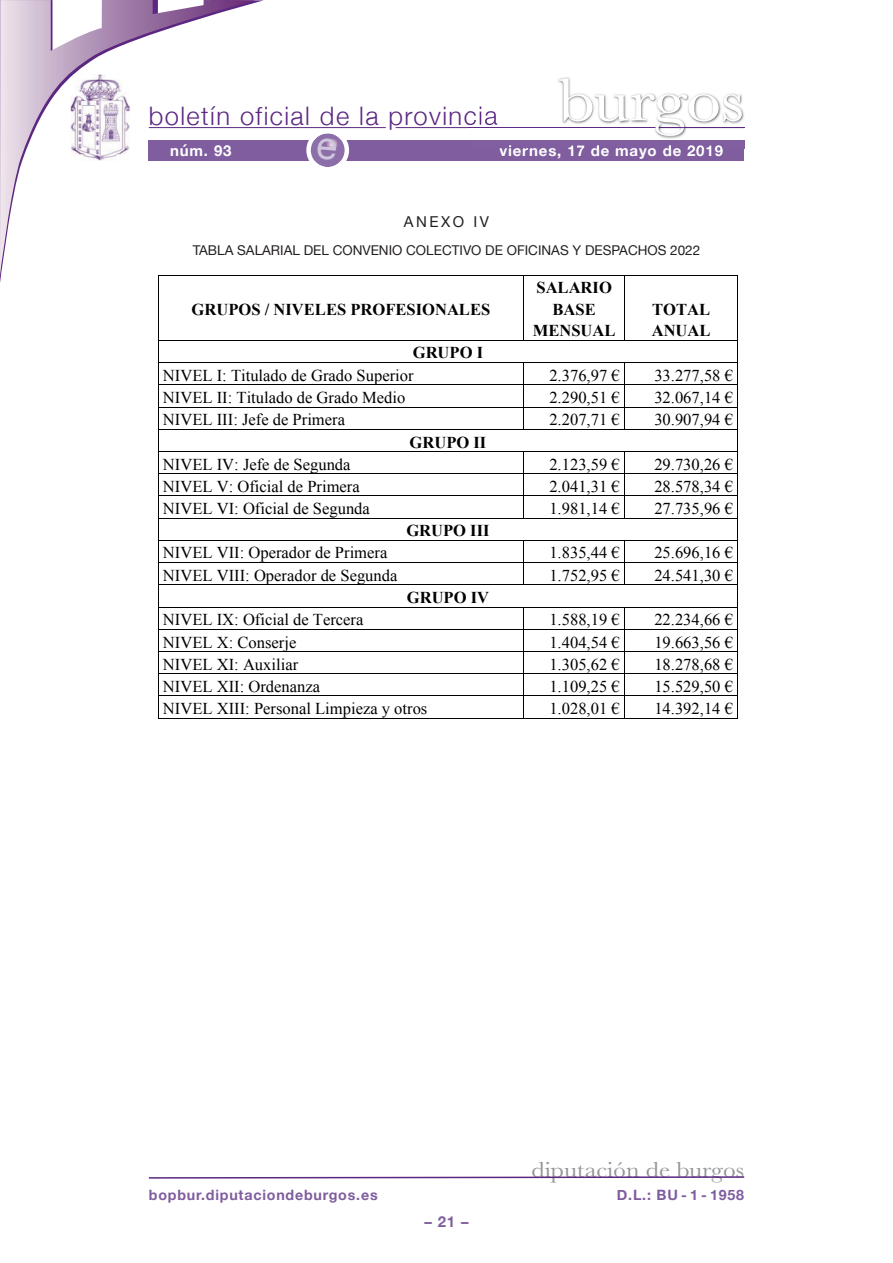
<style>
.page{position:relative;width:893px;height:1263px;background:#fff}
.page>*{position:absolute;margin:0;border:0;box-sizing:border-box;transform-origin:0 0}
.t1{font:63px "Baskerville";letter-spacing:-.01em;color:#fff;scale:1.12 1}
.t2{font:300 25.5px "Helvetica Neue";letter-spacing:.055em;color:#5c2781}
.t3{font:22.5px "Baskerville";color:#939598;scale:1.12 1}
.t4{font:16.5px "Times New Roman";color:#000}
.t5{font:700 16.5px "Times New Roman";color:#000}
.t6{font:700 15px "Helvetica Neue";letter-spacing:.055em;color:#fff}
.t7{font:15px "Helvetica Neue";letter-spacing:.165em;color:#231f20}
.t8{font:700 15px "Helvetica Neue";color:#7f5d9e}
.t9{font:700 14.25px "Helvetica Neue";letter-spacing:.055em;color:#7f5d9e}
.t10{font:13.5px "Helvetica Neue";color:#231f20}
</style>
<div class="page">
<hr style="left:396px;top:127px;width:348px;height:1px;background:#5c2781">
<hr style="left:149px;top:127px;width:237px;height:1px;background:#5c2781">
<svg style="left:0;top:0;width:255px;height:275px"></svg>
<div style="left:149px;top:140px;width:595px;height:20px;background:#7f5d9e"></div>
<svg style="left:148px;top:1176px;width:597px;height:3px"></svg>
<img style="left:468px;top:77px;width:277px;height:72px">
<img style="left:468px;top:127px;width:191px;height:1px">
<img style="left:468px;top:140px;width:276px;height:9px">
<img style="left:500px;top:145px;width:59px;height:4px">
<hr style="left:659px;top:127px;width:85px;height:1px;background:#5c2781">
<img style="left:71px;top:74px;width:59px;height:87px">
<hr style="left:159px;top:275px;width:364px;height:1px;background:#000">
<hr style="left:525px;top:275px;width:99px;height:1px;background:#000">
<hr style="left:625px;top:275px;width:112px;height:1px;background:#000">
<hr style="left:158px;top:340px;width:365px;height:1px;background:#000">
<svg style="left:523px;top:275px;width:2px;height:66px"></svg>
<hr style="left:524px;top:340px;width:100px;height:1px;background:#000">
<svg style="left:624px;top:275px;width:1px;height:66px"></svg>
<hr style="left:625px;top:340px;width:112px;height:1px;background:#000">
<hr style="left:158px;top:362px;width:365px;height:1px;background:#000">
<hr style="left:524px;top:362px;width:100px;height:1px;background:#000">
<hr style="left:625px;top:362px;width:112px;height:1px;background:#000">
<hr style="left:158px;top:385px;width:365px;height:1px;background:#000">
<hr style="left:524px;top:385px;width:100px;height:1px;background:#000">
<hr style="left:625px;top:385px;width:112px;height:1px;background:#000">
<hr style="left:158px;top:407px;width:365px;height:1px;background:#000">
<hr style="left:524px;top:407px;width:100px;height:1px;background:#000">
<hr style="left:625px;top:407px;width:112px;height:1px;background:#000">
<hr style="left:158px;top:429px;width:365px;height:1px;background:#000">
<svg style="left:523px;top:362px;width:1px;height:68px"></svg>
<hr style="left:524px;top:429px;width:100px;height:1px;background:#000">
<svg style="left:624px;top:362px;width:1px;height:68px"></svg>
<hr style="left:625px;top:429px;width:112px;height:1px;background:#000">
<hr style="left:158px;top:451px;width:365px;height:1px;background:#000">
<hr style="left:524px;top:451px;width:100px;height:1px;background:#000">
<hr style="left:625px;top:451px;width:112px;height:1px;background:#000">
<hr style="left:158px;top:473px;width:365px;height:1px;background:#000">
<hr style="left:524px;top:473px;width:100px;height:1px;background:#000">
<hr style="left:625px;top:473px;width:112px;height:1px;background:#000">
<hr style="left:158px;top:495px;width:365px;height:1px;background:#000">
<hr style="left:524px;top:495px;width:100px;height:1px;background:#000">
<hr style="left:625px;top:495px;width:112px;height:1px;background:#000">
<hr style="left:158px;top:518px;width:365px;height:1px;background:#000">
<svg style="left:523px;top:451px;width:1px;height:68px"></svg>
<hr style="left:524px;top:518px;width:100px;height:1px;background:#000">
<svg style="left:624px;top:451px;width:1px;height:68px"></svg>
<hr style="left:625px;top:518px;width:112px;height:1px;background:#000">
<hr style="left:158px;top:540px;width:365px;height:1px;background:#000">
<hr style="left:524px;top:540px;width:100px;height:1px;background:#000">
<hr style="left:625px;top:540px;width:112px;height:1px;background:#000">
<hr style="left:158px;top:562px;width:365px;height:1px;background:#000">
<hr style="left:524px;top:562px;width:100px;height:1px;background:#000">
<hr style="left:625px;top:562px;width:112px;height:1px;background:#000">
<hr style="left:158px;top:585px;width:365px;height:1px;background:#000">
<svg style="left:523px;top:540px;width:1px;height:45px"></svg>
<hr style="left:524px;top:585px;width:100px;height:1px;background:#000">
<svg style="left:624px;top:540px;width:1px;height:45px"></svg>
<hr style="left:625px;top:585px;width:112px;height:1px;background:#000">
<hr style="left:158px;top:607px;width:365px;height:1px;background:#000">
<hr style="left:524px;top:607px;width:100px;height:1px;background:#000">
<hr style="left:625px;top:607px;width:112px;height:1px;background:#000">
<hr style="left:158px;top:629px;width:365px;height:1px;background:#000">
<hr style="left:524px;top:629px;width:100px;height:1px;background:#000">
<hr style="left:625px;top:629px;width:112px;height:1px;background:#000">
<hr style="left:158px;top:651px;width:365px;height:1px;background:#000">
<hr style="left:524px;top:651px;width:100px;height:1px;background:#000">
<hr style="left:625px;top:651px;width:112px;height:1px;background:#000">
<hr style="left:158px;top:673px;width:365px;height:1px;background:#000">
<hr style="left:524px;top:673px;width:100px;height:1px;background:#000">
<hr style="left:625px;top:673px;width:112px;height:1px;background:#000">
<hr style="left:158px;top:696px;width:365px;height:1px;background:#000">
<hr style="left:524px;top:696px;width:100px;height:1px;background:#000">
<hr style="left:625px;top:696px;width:112px;height:1px;background:#000">
<svg style="left:158px;top:275px;width:1px;height:443px"></svg>
<hr style="left:158px;top:718px;width:365px;height:1px;background:#000">
<svg style="left:523px;top:607px;width:1px;height:112px"></svg>
<hr style="left:524px;top:718px;width:100px;height:1px;background:#000">
<svg style="left:624px;top:607px;width:1px;height:112px"></svg>
<hr style="left:625px;top:718px;width:112px;height:1px;background:#000">
<svg style="left:737px;top:275px;width:1px;height:444px"></svg>
<svg style="left:306px;top:133px;width:43px;height:34px"></svg>
<h2 class="t2" style="left:149px;top:100px;width:350px">boletín oficial de la provincia</h2>
<h1 class="t1" style="left:558px;top:62px;width:168px">burgos</h1>
<p class="t6" style="left:170px;top:141px;width:63px">núm. 93</p>
<p class="t6" style="left:499px;top:141px;width:225px">viernes, 17 de mayo de 2019</p>
<p class="t7" style="left:404px;top:213px;width:87px">ANExO IV</p>
<p class="t10" style="left:193px;top:242px;width:509px">TABLA SALARIAL DEL CONVENIO COLECTIVO DE OFICINAS Y DESPACHOS 2022</p>
<p class="t5" style="left:536px;top:278px;width:77px">SALARIO</p>
<p class="t5" style="left:192px;top:300px;width:300px">GRUPOS / NIVELES PROFESIONALES</p>
<p class="t5" style="left:553px;top:300px;width:45px">BASE</p>
<p class="t5" style="left:652px;top:300px;width:59px">TOTAL</p>
<p class="t5" style="left:533px;top:321px;width:84px">MENSUAL</p>
<p class="t5" style="left:652px;top:321px;width:60px">ANUAL</p>
<p class="t5" style="left:413px;top:344px;width:72px">GRUPO I</p>
<p class="t4" style="left:163px;top:366px;width:252px">NIVEL I: Titulado de Grado Superior</p>
<p class="t4" style="left:549px;top:366px;width:72px">2.376,97 !</p>
<p class="t4" style="left:654px;top:366px;width:80px">33.277,58 !</p>
<p class="t4" style="left:163px;top:388px;width:244px">NIVEL II: Titulado de Grado Medio</p>
<p class="t4" style="left:549px;top:388px;width:72px">2.290,51 !</p>
<p class="t4" style="left:654px;top:388px;width:80px">32.067,14 !</p>
<p class="t4" style="left:163px;top:411px;width:184px">NIVEL III: Jefe de Primera</p>
<p class="t4" style="left:549px;top:411px;width:72px">2.207,71 !</p>
<p class="t4" style="left:654px;top:411px;width:80px">30.907,94 !</p>
<p class="t5" style="left:410px;top:433px;width:78px">GRUPO II</p>
<p class="t4" style="left:163px;top:455px;width:189px">NIVEL IV: Jefe de Segunda</p>
<p class="t4" style="left:549px;top:455px;width:72px">2.123,59 !</p>
<p class="t4" style="left:654px;top:455px;width:80px">29.730,26 !</p>
<p class="t4" style="left:163px;top:477px;width:198px">NIVEL V: Oficial de Primera</p>
<p class="t4" style="left:549px;top:477px;width:72px">2.041,31 !</p>
<p class="t4" style="left:654px;top:477px;width:80px">28.578,34 !</p>
<p class="t4" style="left:163px;top:499px;width:208px">NIVEL VI: Oficial de Segunda</p>
<p class="t4" style="left:549px;top:499px;width:72px">1.981,14 !</p>
<p class="t4" style="left:654px;top:499px;width:80px">27.735,96 !</p>
<p class="t5" style="left:406px;top:522px;width:85px">GRUPO III</p>
<p class="t4" style="left:163px;top:544px;width:226px">NIVEL VII: Operador de Primera</p>
<p class="t4" style="left:549px;top:544px;width:72px">1.835,44 !</p>
<p class="t4" style="left:654px;top:544px;width:80px">25.696,16 !</p>
<p class="t4" style="left:163px;top:566px;width:236px">NIVEL VIII: Operador de Segunda</p>
<p class="t4" style="left:549px;top:566px;width:72px">1.752,95 !</p>
<p class="t4" style="left:654px;top:566px;width:80px">24.541,30 !</p>
<p class="t5" style="left:407px;top:588px;width:84px">GRUPO IV</p>
<p class="t4" style="left:163px;top:610px;width:202px">NIVEL IX: Oficial de Tercera</p>
<p class="t4" style="left:549px;top:610px;width:72px">1.588,19 !</p>
<p class="t4" style="left:654px;top:610px;width:80px">22.234,66 !</p>
<p class="t4" style="left:163px;top:633px;width:135px">NIVEL X: Conserje</p>
<p class="t4" style="left:549px;top:633px;width:72px">1.404,54 !</p>
<p class="t4" style="left:654px;top:633px;width:80px">19.663,56 !</p>
<p class="t4" style="left:163px;top:655px;width:137px">NIVEL XI: Auxiliar</p>
<p class="t4" style="left:549px;top:655px;width:72px">1.305,62 !</p>
<p class="t4" style="left:654px;top:655px;width:80px">18.278,68 !</p>
<p class="t4" style="left:163px;top:677px;width:159px">NIVEL XII: Ordenanza</p>
<p class="t4" style="left:549px;top:677px;width:72px">1.109,25 !</p>
<p class="t4" style="left:654px;top:677px;width:80px">15.529,50 !</p>
<p class="t4" style="left:163px;top:699px;width:266px">NIVEL XIII: Personal Limpieza y otros</p>
<p class="t4" style="left:549px;top:699px;width:72px">1.028,01 !</p>
<p class="t4" style="left:654px;top:699px;width:80px">14.392,14 !</p>
<h3 class="t3" style="left:531px;top:1156px;width:191px">diputación de burgos</h3>
<p class="t9" style="left:149px;top:1186px;width:230px">bopbur.diputaciondeburgos.es</p>
<p class="t9" style="left:617px;top:1186px;width:129px">D.L.: BU - 1 - 1958</p>
<p class="t8" style="left:424px;top:1212px;width:46px">–21–</p>
</div>
